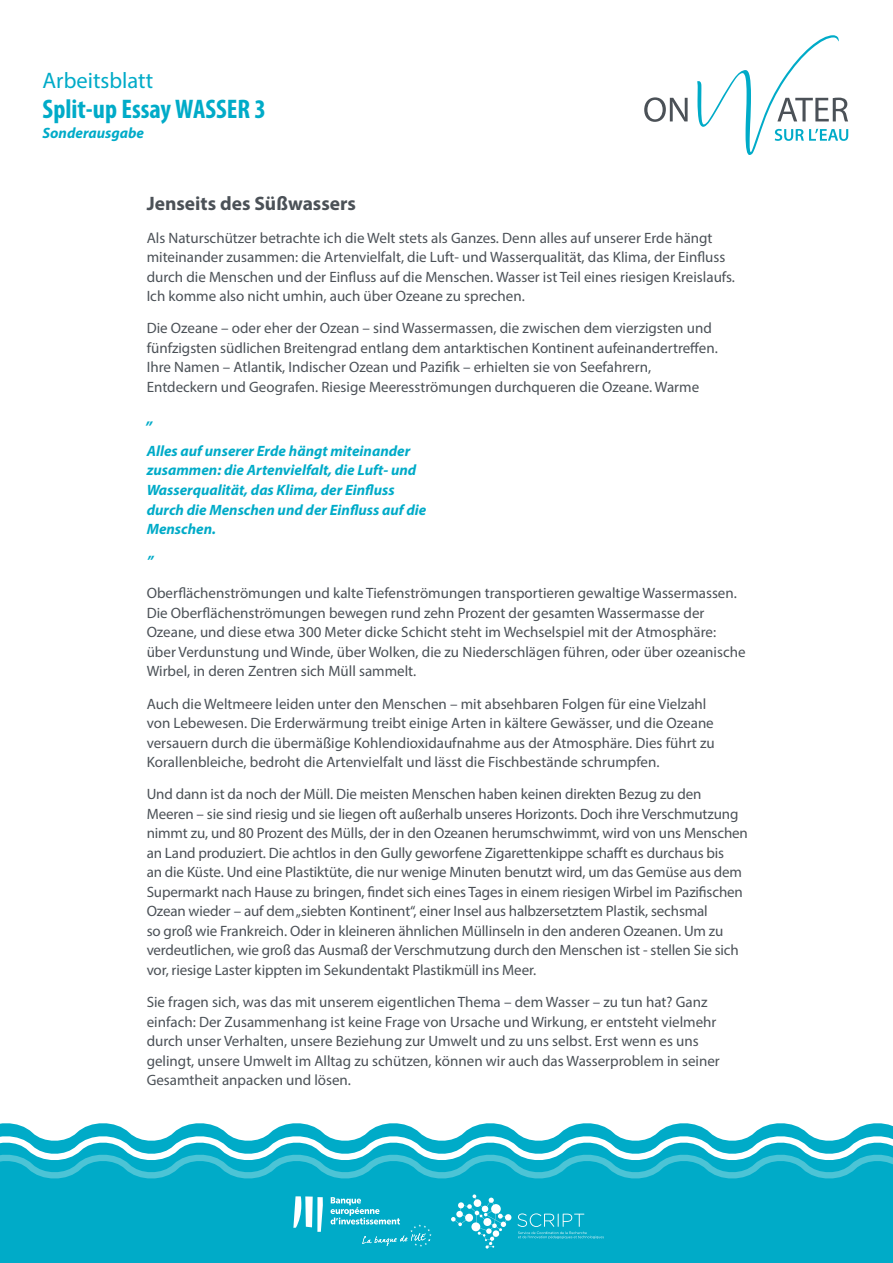
<style>
.page{position:relative;width:893px;height:1263px;background:#fff}
.page>*{position:absolute;margin:0;border:0;box-sizing:border-box;transform-origin:0 0}
.t1{font:700 condensed 27px "Myriad Pro";color:#00abc8}
.t2{font:22.5px "Myriad Pro";color:#00abc8}
.t3{font:700 19.5px "Myriad Pro";color:#4b5157}
.t4{font:15px/19.5px "Myriad Pro";color:#4b5157}
.t5{font:italic 700 15px/19.5px "Myriad Pro";color:#00abc8}
</style>
<div class="page">
<div style="left:0;top:1187px;width:893px;height:76px;background:#00abc8"></div>
<svg style="left:0;top:1123px;width:893px;height:64px"></svg>
<svg style="left:293px;top:1196px;width:30px;height:36px"></svg>
<svg style="left:331px;top:1197px;width:101px;height:50px;background:#1eb4ce"></svg>
<div style="left:505px;top:1214px;width:6px;height:7px;background:#fff;border-radius:50%"></div>
<svg style="left:451px;top:1194px;width:57px;height:54px;background:#34bcd3"></svg>
<div style="left:493px;top:1230px;width:6px;height:7px;background:#fff;border-radius:50%"></div>
<div style="left:474px;top:1199px;width:7px;height:8px;background:#fff;border-radius:50%"></div>
<svg style="left:518px;top:1213px;width:86px;height:26px;background:#1cb4ce"></svg>
<svg style="left:644px;top:97px;width:44px;height:25px"></svg>
<svg style="left:697px;top:35px;width:151px;height:120px"></svg>
<h2 class="t2" style="left:43px;top:67px;width:112px">Arbeitsblatt</h2>
<h1 class="t1" style="left:43px;top:94px;width:225px">Split-up Essay WASSER 3</h1>
<p class="t5" style="left:43px;top:123px;width:103px">Sonderausgabe</p>
<h3 class="t3" style="left:147px;top:191px;width:211px">Jenseits des Süßwassers</h3>
<p class="t4" style="left:147px;top:227px;width:590px">Als Naturschützer betrachte ich die Welt stets als Ganzes. Denn alles auf unserer Erde hängt miteinander zusammen: die Artenvielfalt, die Luft- und Wasserqualität, das Klima, der Einfluss durch die Menschen und der Einfluss auf die Menschen. Wasser ist Teil eines riesigen Kreislaufs.<br>Ich komme also nicht umhin, auch über Ozeane zu sprechen.</p>
<p class="t4" style="left:147px;top:318px;width:573px">Die Ozeane – oder eher der Ozean – sind Wassermassen, die zwischen dem vierzigsten und fünfzigsten südlichen Breitengrad entlang dem antarktischen Kontinent aufeinandertreffen.<br>Ihre Namen – Atlantik, Indischer Ozean und Pazifik – erhielten sie von Seefahrern, Entdeckern und Geografen. Riesige Meeresströmungen durchqueren die Ozeane. Warme</p>
<p class="t5" style="left:147px;top:402px;width:265px;line-height:32.2px">„<br>Alles auf unserer Erde hängt miteinander</p>
<p class="t5" style="left:147px;top:460px;width:281px">zusammen: die Artenvielfalt, die Luft- und Wasserqualität, das Klima, der Einfluss durch die Menschen und der Einfluss auf die Menschen.</p>
<p class="t5" style="left:147px;top:551px;width:8px">”</p>
<p class="t4" style="left:147px;top:583px;width:600px">Oberflächenströmungen und kalte Tiefenströmungen transportieren gewaltige Wassermassen.<br>Die Oberflächenströmungen bewegen rund zehn Prozent der gesamten Wassermasse der Ozeane, und diese etwa 300 Meter dicke Schicht steht im Wechselspiel mit der Atmosphäre: über Verdunstung und Winde, über Wolken, die zu Niederschlägen führen, oder über ozeanische Wirbel, in deren Zentren sich Müll sammelt.</p>
<p class="t4" style="left:147px;top:693px;width:570px">Auch die Weltmeere leiden unter den Menschen – mit absehbaren Folgen für eine Vielzahl von Lebewesen. Die Erderwärmung treibt einige Arten in kältere Gewässer, und die Ozeane versauern durch die übermäßige Kohlendioxidaufnahme aus der Atmosphäre. Dies führt zu Korallenbleiche, bedroht die Artenvielfalt und lässt die Fischbestände schrumpfen.</p>
<p class="t4" style="left:147px;top:784px;width:603px">Und dann ist da noch der Müll. Die meisten Menschen haben keinen direkten Bezug zu den Meeren – sie sind riesig und sie liegen oft außerhalb unseres Horizonts. Doch ihre Verschmutzung nimmt zu, und 80 Prozent des Mülls, der in den Ozeanen herumschwimmt, wird von uns Menschen an Land produziert. Die achtlos in den Gully geworfene Zigarettenkippe schafft es durchaus bis<br>an die Küste. Und eine Plastiktüte, die nur wenige Minuten benutzt wird, um das Gemüse aus dem Supermarkt nach Hause zu bringen, findet sich eines Tages in einem riesigen Wirbel im Pazifischen Ozean wieder – auf dem „siebten Kontinent“, einer Insel aus halbzersetztem Plastik, sechsmal<br>so groß wie Frankreich. Oder in kleineren ähnlichen Müllinseln in den anderen Ozeanen. Um zu verdeutlichen, wie groß das Ausmaß der Verschmutzung durch den Menschen ist - stellen Sie sich vor, riesige Laster kippten im Sekundentakt Plastikmüll ins Meer.</p>
<p class="t4" style="left:147px;top:992px;width:575px">Sie fragen sich, was das mit unserem eigentlichen Thema – dem Wasser – zu tun hat? Ganz einfach: Der Zusammenhang ist keine Frage von Ursache und Wirkung, er entsteht vielmehr durch unser Verhalten, unsere Beziehung zur Umwelt und zu uns selbst. Erst wenn es uns gelingt, unsere Umwelt im Alltag zu schützen, können wir auch das Wasserproblem in seiner Gesamtheit anpacken und lösen.</p>
</div>
